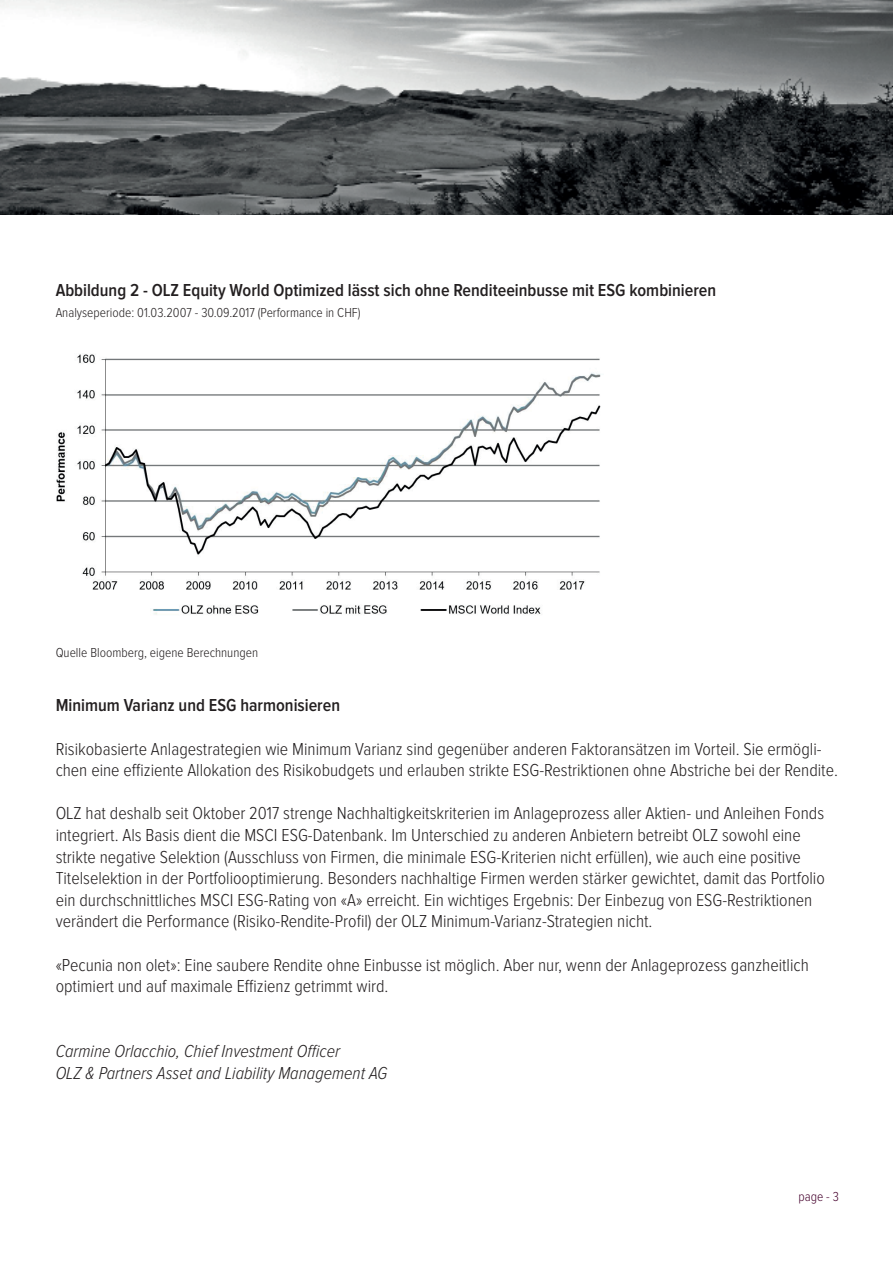
<style>
.page{position:relative;width:893px;height:1263px;background:#fff}
.page>*{position:absolute;margin:0;border:0;box-sizing:border-box;transform-origin:0 0}
.t1{font:300 18px/21.6px "Proxima Nova Cond";color:#231f20}
.t2{font:600 18px "Proxima Nova Cond";color:#231f20}
.t3{font:italic 300 18px/21.6px "Proxima Nova Cond";color:#231f20}
.t4{font:300 13.5px "Proxima Nova Cond";color:#231f20}
.t5{font:300 13.5px "Proxima Nova Cond";color:#47042f}
</style>
<div class="page">
<img style="left:0;top:0;width:893px;height:215px">
<img style="left:56px;top:354px;width:545px;height:261px">
<p class="t2" style="left:56px;top:281px;width:662px">Abbildung 2 - OLZ Equity World Optimized lässt sich ohne Renditeeinbusse mit ESG kombinieren</p>
<p class="t4" style="left:56px;top:306px;width:306px">Analyseperiode: 01.03.2007 - 30.09.2017 (Performance in CHF)</p>
<p class="t4" style="left:56px;top:647px;width:204px">Quelle Bloomberg, eigene Berechnungen</p>
<p class="t2" style="left:56px;top:697px;width:286px">Minimum Varianz und ESG harmonisieren</p>
<p class="t1" style="left:56px;top:739px;width:784px">Risikobasierte Anlagestrategien wie Minimum Varianz sind gegenüber anderen Faktoransätzen im Vorteil. Sie ermögli&shy;chen eine effiziente Allokation des Risikobudgets und erlauben strikte ESG-Restriktionen ohne Abstriche bei der Rendite.</p>
<p class="t1" style="left:56px;top:803px;width:771px">OLZ hat deshalb seit Oktober 2017 strenge Nachhaltigkeitskriterien im Anlageprozess aller Aktien- und Anleihen Fonds integriert. Als Basis dient die MSCI ESG-Datenbank. Im Unterschied zu anderen Anbietern betreibt OLZ sowohl eine strikte negative Selektion (Ausschluss von Firmen, die minimale ESG-Kriterien nicht erfüllen), wie auch eine positive Titelselektion in der Portfoliooptimierung. Besonders nachhaltige Firmen werden stärker gewichtet, damit das Portfolio ein durchschnittliches MSCI ESG-Rating von «A» erreicht. Ein wichtiges Ergebnis: Der Einbezug von ESG-Restriktionen verändert die Performance (Risiko-Rendite-Profil) der OLZ Minimum-Varianz-Strategien nicht.</p>
<p class="t1" style="left:56px;top:955px;width:755px">«Pecunia non olet»: Eine saubere Rendite ohne Einbusse ist möglich. Aber nur, wenn der Anlageprozess ganzheitlich optimiert und auf maximale Effizienz getrimmt wird.</p>
<p class="t3" style="left:56px;top:1041px;width:333px">Carmine Orlacchio, Chief Investment Officer<br>OLZ &amp; Partners Asset and Liability Management AG</p>
<p class="t5" style="left:798px;top:1191px;width:42px">page - 3</p>
</div>
